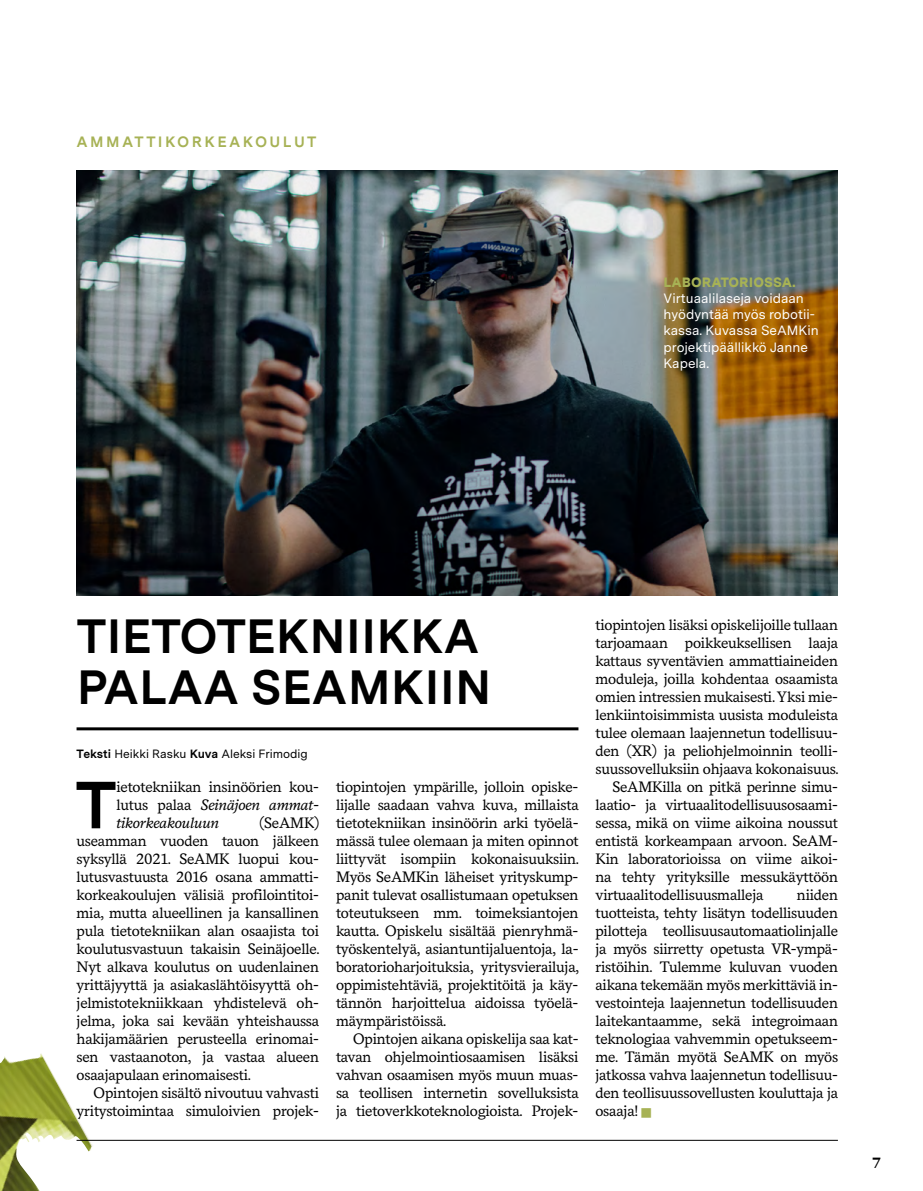
<style>
.page{position:relative;width:923px;height:1191px;background:#fff}
.page>*{position:absolute;margin:0;border:0;box-sizing:border-box;transform-origin:0 0}
.t1{font:700 66.45px "Messina Sans";color:#000}
.t2{font:700 48px/51px "Messina Sans";color:#000}
.t3{font:16.5px "Wingdings";color:#a7b255}
.t4{font:15px/18px "Messina Serif";letter-spacing:-.015em;color:#000;text-align:justify}
.t5{font:700 15px "Messina Sans";letter-spacing:.16em;color:#a7b255}
.t6{font:700 15px "Messina Serif";color:#000}
.t7{font:13.5px/16.2px "Messina Sans";color:#fff}
.t8{font:900 13.5px "Messina Sans";letter-spacing:.01em;color:#a7b255}
.t9{font:12px "Messina Sans";color:#000}
.s1{font-weight:700}
.s2{font-style:italic}
</style>
<div class="page">
<img style="left:0;top:1053px;width:94px;height:138px">
<img style="left:77px;top:170px;width:761px;height:425px">
<hr style="left:77px;top:1140px;width:761px;height:1px;background:#000">
<hr style="left:77px;top:727px;width:501px;height:3px;background:#000">
<p class="t5" style="left:77px;top:131px;width:241px">AMMATTIKORKEAKOULUT</p>
<p class="t8" style="left:663px;top:272px;width:133px">LABORATORIOSSA.</p>
<p class="t7" style="left:663px;top:290px;width:157px">Virtuaalilaseja voidaan hyödyntää myös robotii&shy;kassa. Kuvassa SeAMKin projektipäällikkö Janne<br>Kapela.</p>
<h2 class="t2" style="left:77px;top:608px;width:416px">TIETOTEKNIIKKA<br>PALAA SEAMKIIN</h2>
<p class="t9" style="left:77px;top:744px;width:233px"><span class="s1">Teksti</span> Heikki Rasku <span class="s1">Kuva</span> Aleksi Frimodig</p>
<h1 class="t1" style="left:76px;top:755px;width:42px">T</h1>
<p class="t4" style="left:116px;top:777px;width:204px">ietotekniikan insinöörien kou&shy;lutus palaa <span class="s2">Seinäjoen ammat&shy;tikorkeakouluun</span></p>
<p class="t4" style="left:77px;top:813px;width:245px;text-indent:183px">(SeAMK) useamman vuoden tauon jälkeen syksyllä 2021. SeAMK luopui kou&shy;lutusvastuusta 2016 osana ammatti&shy;korkeakoulujen välisiä profilointitoi&shy;mia, mutta alueellinen ja kansallinen pula tietotekniikan alan osaajista toi koulutusvastuun takaisin Seinäjoelle.<br>Nyt alkava koulutus on uudenlainen yrittäjyyttä ja asiakaslähtöisyyttä oh&shy;jelmistotekniikkaan yhdistelevä oh&shy;jelma, joka sai kevään yhteishaussa hakijamäärien perusteella erinomai&shy;sen vastaanoton, ja vastaa alueen osaajapulaan erinomaisesti.</p>
<p class="t4" style="left:77px;top:1083px;width:244px;text-align:right">Opintojen sisältö nivoutuu vahvasti yritystoimintaa simuloivien projek-</p>
<p class="t4" style="left:336px;top:777px;width:245px">tiopintojen ympärille, jolloin opiske&shy;lijalle saadaan vahva kuva, millaista tietotekniikan insinöörin arki työelä&shy;mässä tulee olemaan ja miten opinnot liittyvät isompiin kokonaisuuksiin.<br>Myös SeAMKin läheiset yrityskump&shy;panit tulevat osallistumaan opetuksen toteutukseen mm. toimeksiantojen kautta. Opiskelu sisältää pienryhmä&shy;työskentelyä, asiantuntijaluentoja, la&shy;boratorioharjoituksia, yritysvierailuja, oppimistehtäviä, projektitöitä ja käy&shy;tännön harjoittelua aidoissa työelä&shy;mäympäristöissä.</p>
<p class="t4" style="left:336px;top:1029px;width:244px;text-indent:17px">Opintojen aikana opiskelija saa kat&shy;tavan ohjelmointiosaamisen lisäksi vahvan osaamisen myös muun muas&shy;sa teollisen internetin sovelluksista ja tietoverkkoteknologioista. Projek-</p>
<p class="t4" style="left:595px;top:615px;width:244px">tiopintojen lisäksi opiskelijoille tullaan</p>
<p class="t4" style="left:595px;top:633px;width:244px">tarjoamaan poikkeuksellisen laaja</p>
<p class="t4" style="left:595px;top:651px;width:244px">kattaus syventävien ammattiaineiden</p>
<p class="t4" style="left:595px;top:669px;width:244px">moduleja, joilla kohdentaa osaamista</p>
<p class="t4" style="left:595px;top:687px;width:244px">omien intressien mukaisesti. Yksi mie-</p>
<p class="t4" style="left:595px;top:705px;width:244px">lenkiintoisimmista uusista moduleista</p>
<p class="t4" style="left:595px;top:723px;width:244px">tulee olemaan laajennetun todellisuu-</p>
<p class="t4" style="left:595px;top:741px;width:244px">den (XR) ja peliohjelmoinnin teolli-</p>
<p class="t4" style="left:595px;top:759px;width:245px">suussovelluksiin ohjaava kokonaisuus.</p>
<p class="t4" style="left:612px;top:777px;width:227px">SeAMKilla on pitkä perinne simu-</p>
<p class="t4" style="left:595px;top:795px;width:244px">laatio- ja virtuaalitodellisuusosaami-</p>
<p class="t4" style="left:595px;top:813px;width:244px">sessa, mikä on viime aikoina noussut</p>
<p class="t4" style="left:595px;top:831px;width:244px">entistä korkeampaan arvoon. SeAM-</p>
<p class="t4" style="left:595px;top:849px;width:244px">Kin laboratorioissa on viime aikoi-</p>
<p class="t4" style="left:595px;top:867px;width:244px">na tehty yrityksille messukäyttöön</p>
<p class="t4" style="left:595px;top:885px;width:169px">virtuaalitodellisuusmalleja</p>
<p class="t4" style="left:595px;top:885px;width:244px;text-indent:201px">niiden tuotteista, tehty lisätyn todellisuuden pilotteja teollisuusautomaatiolinjalle ja myös siirretty opetusta VR-ympä&shy;ristöihin. Tulemme kuluvan vuoden aikana tekemään myös merkittäviä in&shy;vestointeja laajennetun todellisuuden laitekantaamme, sekä integroimaan teknologiaa vahvemmin opetukseem&shy;me. Tämän myötä SeAMK on myös jatkossa vahva laajennetun todellisuu&shy;den teollisuussovellusten kouluttaja ja osaaja!</p>
<p class="t3" style="left:640px;top:1103px;width:14px">■</p>
<p class="t6" style="left:873px;top:1151px;width:9px">7</p>
</div>
